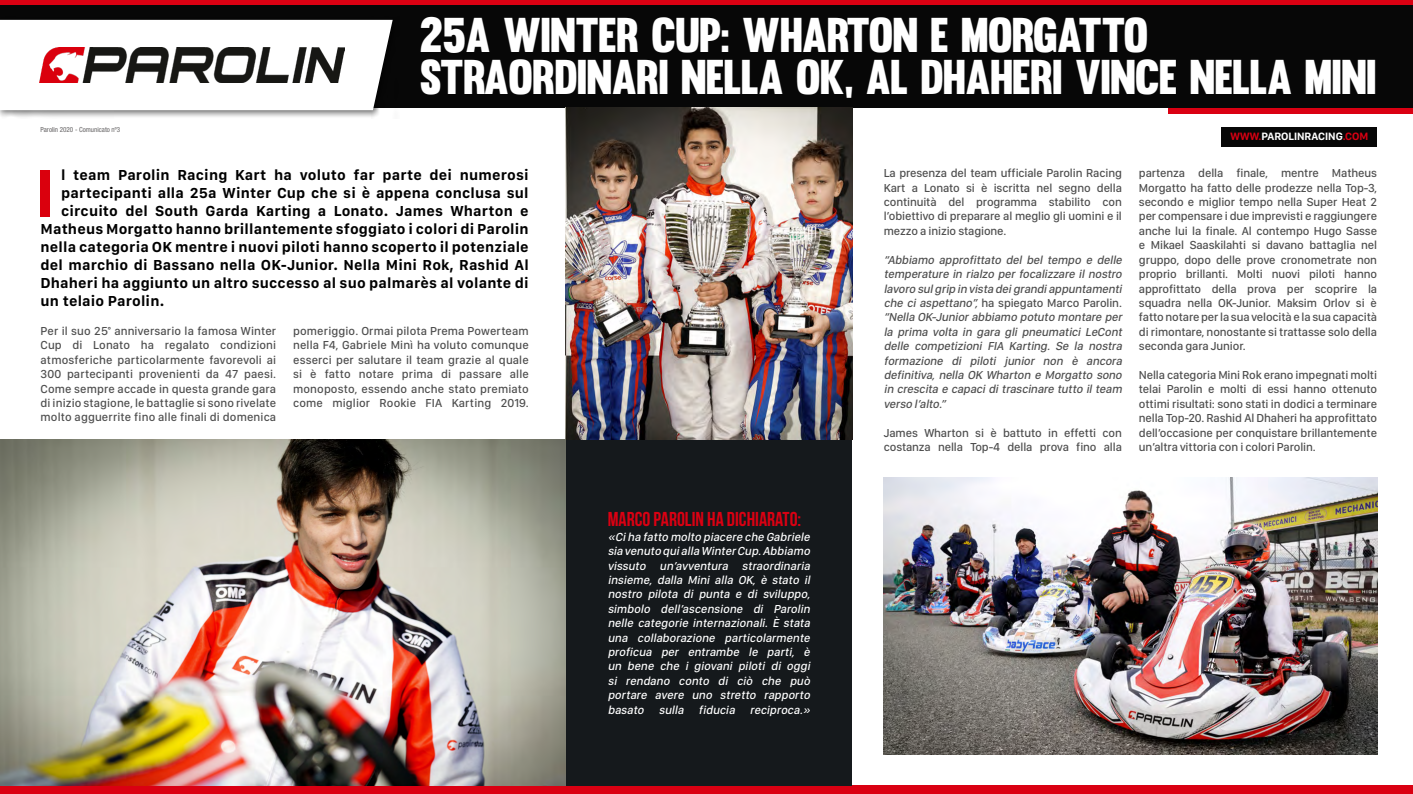
<style>
.page{position:relative;width:1413px;height:794px;background:#fff}
.page>*{position:absolute;margin:0;border:0;box-sizing:border-box;transform-origin:0 0}
.t1{font:700 69px "San Francisco Text";color:#da000d}
.t2{font:47.8px/42.1px "Muro";letter-spacing:-.02em;color:#fff}
.t3{font:700 20px "Bebas Neue";color:#da0012}
.t4{font:700 15px "San Francisco Text";letter-spacing:.01em;color:#000}
.t5{font:500 12px/14.4px "San Francisco Display";letter-spacing:-.01em;color:#4e4e4e;text-align:justify}
.t6{font:italic 500 12px/14.4px "San Francisco Display";color:#fff;text-align:justify}
.t7{font:italic 500 12px/14.4px "San Francisco Display";color:#4e4e4e}
.t8{font:700 11px "San Francisco Display";color:#fff}
.t9{font:condensed 7px "Helvetica Neue LT Pro";color:#646263}
.s1{color:#da0012}
.s2{font-style:normal}
</style>
<div class="page">
<div style="left:0;top:0;width:1413px;height:6px;background:#da0012"></div>
<div style="left:0;top:785px;width:1413px;height:9px;background:#da0012"></div>
<div style="left:1168px;top:107px;width:245px;height:6px;background:#da0012"></div>
<div style="left:0;top:5px;width:1413px;height:102px;background:#070707"></div>
<div style="left:0;top:16px;width:400px;height:102px;background:#000;opacity:.57"></div>
<div style="left:0;top:20px;width:393px;height:90px;background:#fff"></div>
<div style="left:1222px;top:127px;width:155px;height:20px;background:#070707"></div>
<div style="left:566px;top:439px;width:286px;height:346px;background:#15191c"></div>
<img style="left:566px;top:107px;width:286px;height:332px">
<img style="left:39px;top:48px;width:305px;height:34px">
<img style="left:884px;top:477px;width:493px;height:278px">
<img style="left:0;top:439px;width:566px;height:346px">
<p class="t9" style="left:41px;top:125px;width:81px">Parolin 2020 - Comunicato nº3</p>
<h2 class="t2" style="left:420px;top:14px;width:958px">25A WINTER CUP: WHARTON E MORGATTO<br>STRAORDINARI NELLA OK, AL DHAHERI VINCE NELLA MINI</h2>
<p class="t8" style="left:1230px;top:130px;width:139px"><span class="s1">WWW.</span>PAROLINRACING<span class="s1">.COM</span></p>
<h1 class="t1" style="left:35px;top:150px;width:23px">I</h1>
<p class="t4" style="left:61px;top:166px;width:469px">l team Parolin Racing Kart ha voluto far parte dei numerosi</p>
<p class="t4" style="left:61px;top:184px;width:469px">partecipanti alla 25a Winter Cup che si è appena conclusa sul</p>
<p class="t4" style="left:61px;top:202px;width:469px">circuito del South Garda Karting a Lonato. James Wharton e</p>
<p class="t4" style="left:41px;top:220px;width:490px">Matheus Morgatto hanno brillantemente sfoggiato i colori di Parolin</p>
<p class="t4" style="left:41px;top:238px;width:490px">nella categoria OK mentre i nuovi piloti hanno scoperto il potenziale</p>
<p class="t4" style="left:41px;top:256px;width:490px">del marchio di Bassano nella OK-Junior. Nella Mini Rok, Rashid Al</p>
<p class="t4" style="left:41px;top:274px;width:490px">Dhaheri ha aggiunto un altro successo al suo palmarès al volante di</p>
<p class="t4" style="left:41px;top:292px;width:125px">un telaio Parolin.</p>
<p class="t5" style="left:41px;top:325px;width:237px">Per il suo 25° anniversario la famosa Winter Cup di Lonato ha regalato condizioni atmosferiche particolarmente favorevoli ai 300 partecipanti provenienti da 47 paesi.<br>Come sempre accade in questa grande gara di inizio stagione, le battaglie si sono rivelate molto agguerrite fino alle finali di domenica</p>
<p class="t5" style="left:293px;top:325px;width:237px">pomeriggio. Ormai pilota Prema Powerteam nella F4, Gabriele Minì ha voluto comunque esserci per salutare il team grazie al quale si è fatto notare prima di passare alle monoposto, essendo anche stato premiato come miglior Rookie FIA Karting 2019.</p>
<h3 class="t3" style="left:608px;top:508px;width:195px">MARCO PAROLIN HA DICHIARATO:</h3>
<p class="t6" style="left:608px;top:530px;width:207px">«Ciha fatto molto piacere che Gabriele sia venuto quialla WinterCup.Abbiamo vissuto un’avventura straordinaria insieme, dalla Mini alla OK, è stato il nostro pilota di punta e di sviluppo, simbolo dell’ascensione di Parolin nelle categorie internazionali. È stata una collaborazione particolarmente proficua per entrambe le parti, è un bene che i giovani piloti di oggi si rendano conto di ciò che può portare avere uno stretto rapporto basato sulla fiducia reciproca.»</p>
<p class="t5" style="left:884px;top:167px;width:240px">La presenza del team ufficiale Parolin Racing Kart a Lonato si è iscritta nel segno della continuità del programma stabilito con l’obiettivo di preparare al meglio gli uomini e il mezzo a inizio stagione.</p>
<p class="t7" style="left:884px;top:253px;width:243px">“Abbiamo approfittato del bel tempo e delle temperature in rialzo perfocalizzare ilnostro lavoro sulgrip in vista deigrandiappuntamenti che ci aspettano”, <span class="s2">ha spiegato Marco Parolin. </span>“Nella OK-Juniorabbiamo potuto montare per la prima volta in gara gli pneumatici LeCont delle competizioni FIA Karting. Se la nostra formazione di piloti junior non è ancora definitiva, nella OK Wharton e Morgatto sono in crescita e capaciditrascinare tutto ilteam verso l’alto.”</p>
<p class="t5" style="left:884px;top:426px;width:240px">James Wharton si è battuto in effetti con costanza nella Top-4 della prova fino alla</p>
<p class="t5" style="left:1139px;top:167px;width:240px">partenza della finale, mentre Matheus Morgatto ha fatto delle prodezze nella Top-3, secondo e miglior tempo nella Super Heat 2 per compensare i due imprevisti e raggiungere anche lui la finale. Al contempo Hugo Sasse e Mikael Saaskilahti si davano battaglia nel gruppo, dopo delle prove cronometrate non proprio brillanti. Molti nuovi piloti hanno approfittato della prova per scoprire la squadra nella OK-Junior. Maksim Orlov si è fatto notare per la sua velocità e la sua capacità di rimontare, nonostante si trattasse solo della seconda gara Junior.</p>
<p class="t5" style="left:1139px;top:369px;width:240px">Nella categoria Mini Rok erano impegnati molti telai Parolin e molti di essi hanno ottenuto ottimi risultati: sono stati in dodici a terminare nella Top-20. Rashid Al Dhaheri ha approfittato dell’occasione per conquistare brillantemente un’altra vittoria con i colori Parolin.</p>
</div>
